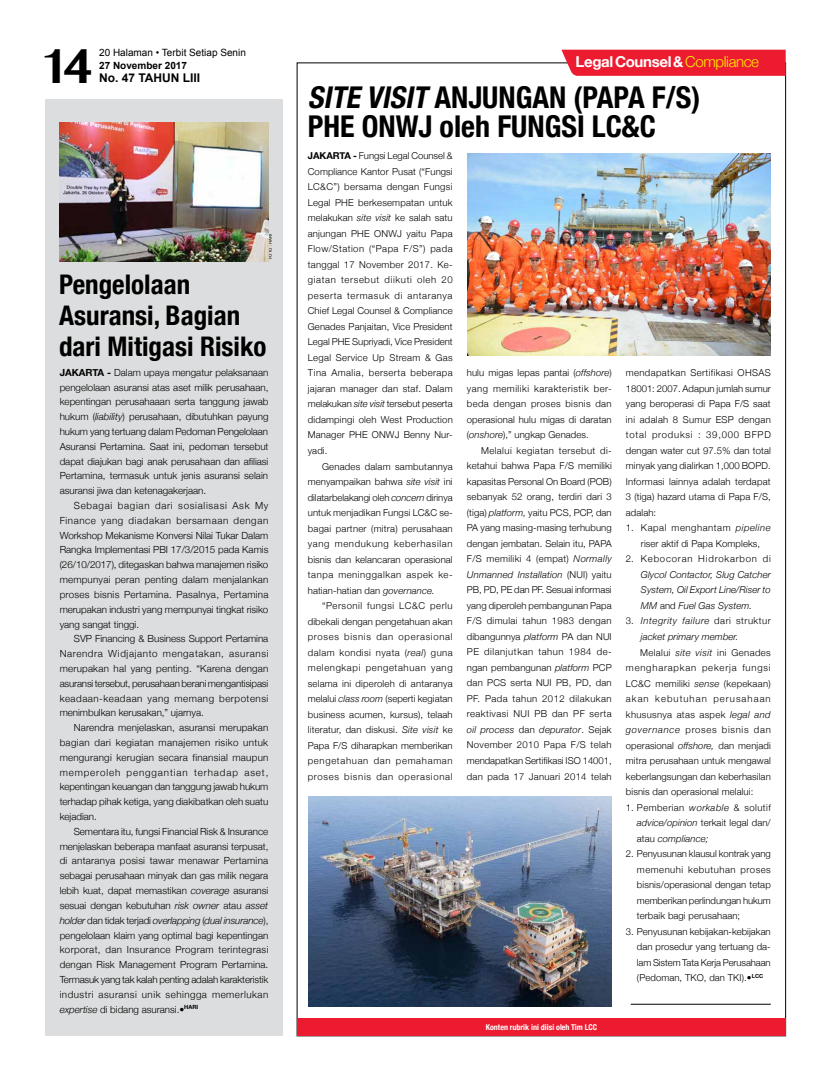
<style>
.page{position:relative;width:823px;height:1078px;background:#fff}
.page>*{position:absolute;margin:0;border:0;box-sizing:border-box;transform-origin:0 0}
.t1{font:700 48px "Myanmar MN";color:#000}
.t2{font:700 condensed 30px/29px "Helvetica Neue";color:#000}
.t3{font:700 condensed 27px/31px "Helvetica Neue";color:#000}
.t4{font:700 15px "Helvetica Neue";letter-spacing:-.025em;color:#fff}
.t5{font:700 12px "Arial";color:#000}
.t6{font:10px "Arial";color:#000}
.t7{font:700 10px "Arial";color:#000}
.t8{font:300 9.8px/14.8px "Helvetica Neue";color:#000;text-align:justify}
.t9{font:300 9.5px/15.5px "Helvetica Neue";letter-spacing:.01em;color:#000;text-align:justify}
.t10{font:italic 300 9.5px/15.5px "Helvetica Neue";letter-spacing:.01em;color:#000;text-align:justify}
.t11{font:300 9.5px "Helvetica Neue";letter-spacing:.085em;color:#000}
.t12{font:italic 300 9.5px "Helvetica Neue";letter-spacing:.055em;color:#000}
.t13{font:300 9.5px "Helvetica Neue";letter-spacing:.04em;color:#000}
.t14{font:300 9.5px "Helvetica Neue";letter-spacing:.035em;color:#000}
.t15{font:300 9.5px "Helvetica Neue";letter-spacing:.07em;color:#000}
.t16{font:300 9.5px "Helvetica Neue";letter-spacing:.11em;color:#000}
.t17{font:700 condensed 8px "Helvetica Neue";color:#fff}
.t18{font:4.2px "Arial";color:#000}
.s1{font-weight:700}
.s2{font-style:italic}
.s3{font-weight:300;color:#fff200}
.s4{font-style:normal}
</style>
<div class="page">
<div style="left:45px;top:99px;width:237px;height:936px;background:#dcddde"></div>
<img style="left:60px;top:122px;width:208px;height:139px">
<svg style="left:560px;top:49px;width:226px;height:28px;background:#ee3042"></svg>
<div style="left:297px;top:1017px;width:488px;height:18px;background:#ed1b2f"></div>
<img style="left:308px;top:796px;width:303px;height:210px">
<img style="left:467px;top:153px;width:303px;height:202px">
<hr style="left:630px;top:1003px;width:140px;height:1px;background:#000">
<h1 class="t1" style="left:37px;top:38px;width:57px">14</h1>
<p class="t6" style="left:99px;top:46px;width:148px">20 Halaman • Terbit Setiap Senin</p>
<p class="t7" style="left:99px;top:59px;width:89px">27 November 2017</p>
<p class="t5" style="left:99px;top:70px;width:103px">No. 47 TAHUN LIII</p>
<p class="t18" style="left:267px;top:259px;width:26px;rotate:-90deg">Foto : hari</p>
<h3 class="t3" style="left:59px;top:266px;width:209px">Pengelolaan<br>Asuransi, Bagian dari Mitigasi Risiko</h3>
<p class="t8" style="left:60px;top:364px;width:210px"><span class="s1">Jakarta -</span> Dalam upaya mengatur pelaksanaan pengelolaan asuransi atas aset milik perusahaan, kepentingan perusahaaan serta tanggung jawab hukum (<span class="s2">liability</span>) perusahaan, dibutuhkan payung hukum yang tertuang dalam Pedoman Pengelolaan Asuransi Pertamina. Saat ini, pedoman tersebut dapat diajukan bagi anak perusahaan dan afiliasi Pertamina, termasuk untuk jenis asuransi selain asuransi jiwa dan ketenagakerjaan.</p>
<p class="t8" style="left:60px;top:497px;width:210px;text-indent:14px">Sebagai bagian dari sosialisasi Ask My Finance yang diadakan bersamaan dengan Workshop Mekanisme Konversi Nilai Tukar Dalam Rangka Implementasi PBI 17/3/2015 pada Kamis (26/10/2017), ditegaskan bahwa manajemen risiko mempunyai peran penting dalam menjalankan proses bisnis Pertamina. Pasalnya, Pertamina merupakan industri yang mempunyai tingkat risiko yang sangat tinggi.</p>
<p class="t8" style="left:60px;top:630px;width:210px;text-indent:14px">SVP Financing &amp; Business Support Pertamina Narendra Widjajanto mengatakan, asuransi merupakan hal yang penting. “Karena dengan asuransi tersebut, perusahaan berani mengantisipasi keadaan-keadaan yang memang berpotensi menimbulkan kerusakan,” ujarnya.</p>
<p class="t8" style="left:60px;top:719px;width:210px;text-indent:14px">Narendra menjelaskan, asuransi merupakan bagian dari kegiatan manajemen risiko untuk mengurangi kerugian secara finansial maupun memperoleh penggantian terhadap aset, kepentingan keuangan dan tanggung jawab hukum terhadap pihak ketiga, yang diakibatkan oleh suatu kejadian.</p>
<p class="t8" style="left:60px;top:823px;width:210px;text-indent:14px">Sementara itu, fungsi Financial Risk &amp; Insurance menjelaskan beberapa manfaat asuransi terpusat, di antaranya posisi tawar menawar Pertamina sebagai perusahaan minyak dan gas milik negara lebih kuat, dapat memastikan <span class="s2">coverage</span> asuransi sesuai dengan kebutuhan <span class="s2">risk owner</span> atau <span class="s2">asset holder</span> dan tidak terjadi <span class="s2">overlapping</span> (<span class="s2">dual insurance</span>), pengelolaan klaim yang optimal bagi kepentingan korporat, dan Insurance Program terintegrasi dengan Risk Management Program Pertamina.<br>Termasuk yang tak kalah penting adalah karakteristik industri asuransi unik sehingga memerlukan <span class="s2">expertise</span> di bidang asuransi.•<sup>hari</sup></p>
<h3 class="t4" style="left:575px;top:50px;width:185px">Legal Counsel &amp; <span class="s3">Compliance</span></h3>
<h2 class="t2" style="left:307px;top:80px;width:394px"><span class="s2">SITE VISIT</span> ANJUNGAN (PAPA F/S)<br>PHE ONW</h2>
<h2 class="t2" style="left:418px;top:109px;width:96px">J oleh FUNGS</h2>
<h2 class="t2" style="left:576px;top:109px;width:78px">I LC&amp;C</h2>
<p class="t9" style="left:307px;top:147px;width:146px"><span class="s1">JAKARTA -</span> Fungsi Legal Counsel &amp; Compliance Kantor Pusat (“Fungsi LC&amp;C”) bersama dengan Fungsi Legal PHE berkesempatan untuk melakukan <span class="s2">site visit</span> ke salah satu anjungan PHE ONWJ yaitu Papa Flow/Station (“Papa F/S”) pada tanggal 17 November 2017. Ke&shy;giatan tersebut diikuti oleh 20 peserta termasuk di antaranya Chief Legal Counsel &amp; Compliance Genades Panjaitan, Vice President Legal PHE Supriyadi, Vice President Legal Service Up Stream &amp; Gas Tina Amalia, berserta beberapa jajaran manager dan staf. Dalam melakukan <span class="s2">site visit</span> tersebut peserta didampingi oleh West Production Manager PHE ONWJ Benny Nur&shy;yadi.</p>
<p class="t9" style="left:307px;top:457px;width:146px;text-indent:14px">Genades dalam sambutannya menyampaikan bahwa <span class="s2">site visit</span> ini dilatarbelakangi oleh <span class="s2">concern</span> dirinya untuk menjadikan Fungsi LC&amp;C se&shy;bagai partner (mitra) perusahaan yang mendukung keberhasilan bisnis dan kelancaran operasional tanpa meninggalkan aspek ke&shy;hatian-hatian dan <span class="s2">governance.</span></p>
<p class="t9" style="left:307px;top:597px;width:146px;text-indent:14px">“Personil fungsi LC&amp;C perlu dibekali dengan pengetahuan akan proses bisnis dan operasional dalam kondisi nyata (<span class="s2">real</span>) guna melengkapi pengetahuan yang selama ini diperoleh di antaranya melalui <span class="s2">class room</span> (seperti kegiatan business acumen, kursus), telaah literatur, dan diskusi. <span class="s2">Site visit</span> ke Papa F/S diharapkan memberikan pengetahuan dan pemahaman proses bisnis dan operasional</p>
<p class="t9" style="left:466px;top:364px;width:146px">hulu migas lepas pantai (<span class="s2">offshore</span>) yang memiliki karakteristik ber&shy;beda dengan proses bisnis dan operasional hulu migas di daratan (<span class="s2">onshore</span>),” ungkap Genades.</p>
<p class="t9" style="left:466px;top:442px;width:146px;text-indent:14px">Melalui kegiatan tersebut di&shy;ketahui bahwa Papa F/S memiliki kapasitas Personal On Board (POB) sebanyak 52 orang, terdiri dari 3 (tiga) <span class="s2">platform,</span> yaitu PCS, PCP, dan PA yang masing-masing terhubung dengan jembatan. Selain itu, PAPA F/S memiliki 4 (empat) <span class="s2">Normally Unmanned Installation</span> (NUI) yaitu PB, PD, PE dan PF. Sesuai informasi yang diperoleh pembangunan Papa F/S dimulai tahun 1983 dengan dibangunnya <span class="s2">platform</span> PA dan NUI PE dilanjutkan tahun 1984 de&shy;ngan pembangunan <span class="s2">platform</span> PCP dan PCS serta NUI PB, PD, dan PF. Pada tahun 2012 dilakukan reaktivasi NUI PB dan PF serta <span class="s2">oil process</span> dan <span class="s2">depurator</span>. Sejak November 2010 Papa F/S telah mendapatkan Sertifikasi ISO 14001, dan pada 17 Januari 2014 telah</p>
<p class="t9" style="left:625px;top:364px;width:146px">mendapatkan Sertifikasi OHSAS 18001: 2007. Adapun jumlah sumur yang beroperasi di Papa F/S saat ini adalah 8 Sumur ESP dengan total produksi : 39,000 BFPD dengan water cut 97.5% dan total minyak yang dialirkan 1,000 BOPD.<br>Informasi lainnya adalah terdapat 3 (tiga) hazard utama di Papa F/S, adalah:</p>
<p class="t9" style="left:625px;top:519px;width:146px;text-align:center">1. Kapal menghantam <span class="s2">pipeline </span>riser aktif di Papa Kompleks,</p>
<p class="t11" style="left:625px;top:551px;width:146px">2. Kebocoran Hidrokarbon di</p>
<p class="t10" style="left:640px;top:566px;width:131px">Glycol Contactor, Slug Catcher System, Oil Export Line/Riser to MM <span class="s4">and</span> Fuel Gas System.</p>
<p class="t12" style="left:625px;top:613px;width:146px"><span class="s4">3.</span> Integrity failure <span class="s4">dari struktur</span></p>
<p class="t10" style="left:640px;top:628px;width:99px">jacket primary member.</p>
<p class="t13" style="left:639px;top:644px;width:132px">Melalui <span class="s2">site visit</span> ini Genades</p>
<p class="t11" style="left:625px;top:659px;width:146px">mengharapkan pekerja fungsi</p>
<p class="t9" style="left:625px;top:674px;width:146px">LC&amp;C memiliki <span class="s2">sense</span> (kepekaan)</p>
<p class="t16" style="left:625px;top:690px;width:146px">akan kebutuhan perusahaan</p>
<p class="t14" style="left:625px;top:706px;width:146px">khususnya atas aspek <span class="s2">legal and</span></p>
<p class="t15" style="left:625px;top:721px;width:146px"><span class="s2">governance</span> proses bisnis dan</p>
<p class="t9" style="left:625px;top:736px;width:146px">operasional <span class="s2">offshore,</span> dan menjadi</p>
<p class="t9" style="left:625px;top:752px;width:146px">mitra perusahaan untuk mengawal</p>
<p class="t9" style="left:625px;top:767px;width:146px">keberlangsungan dan keberhasilan</p>
<p class="t9" style="left:625px;top:783px;width:129px">bisnis dan operasional melalui:</p>
<p class="t9" style="left:636px;top:798px;width:135px;text-indent:-11px">1. Pemberian <span class="s2">workable</span> &amp; solutif <span class="s2">advice/opinion</span> terkait legal dan/ atau <span class="s2">compliance;</span></p>
<p class="t9" style="left:636px;top:845px;width:135px;text-indent:-11px">2. Penyusunan klausul kontrak yang memenuhi kebutuhan proses bisnis/operasional dengan tetap memberikan perlindungan hukum terbaik bagi perusahaan;</p>
<p class="t9" style="left:636px;top:922px;width:135px;text-indent:-11px">3. Penyusunan kebijakan-kebijakan dan prosedur yang tertuang da&shy;lam Sistem Tata Kerja Perusahaan (Pedoman, TKO, dan TKI).•<sup>LCC</sup></p>
<p class="t17" style="left:485px;top:1020px;width:108px">Konten rubrik ini diisi oleh Tim LCC</p>
</div>
